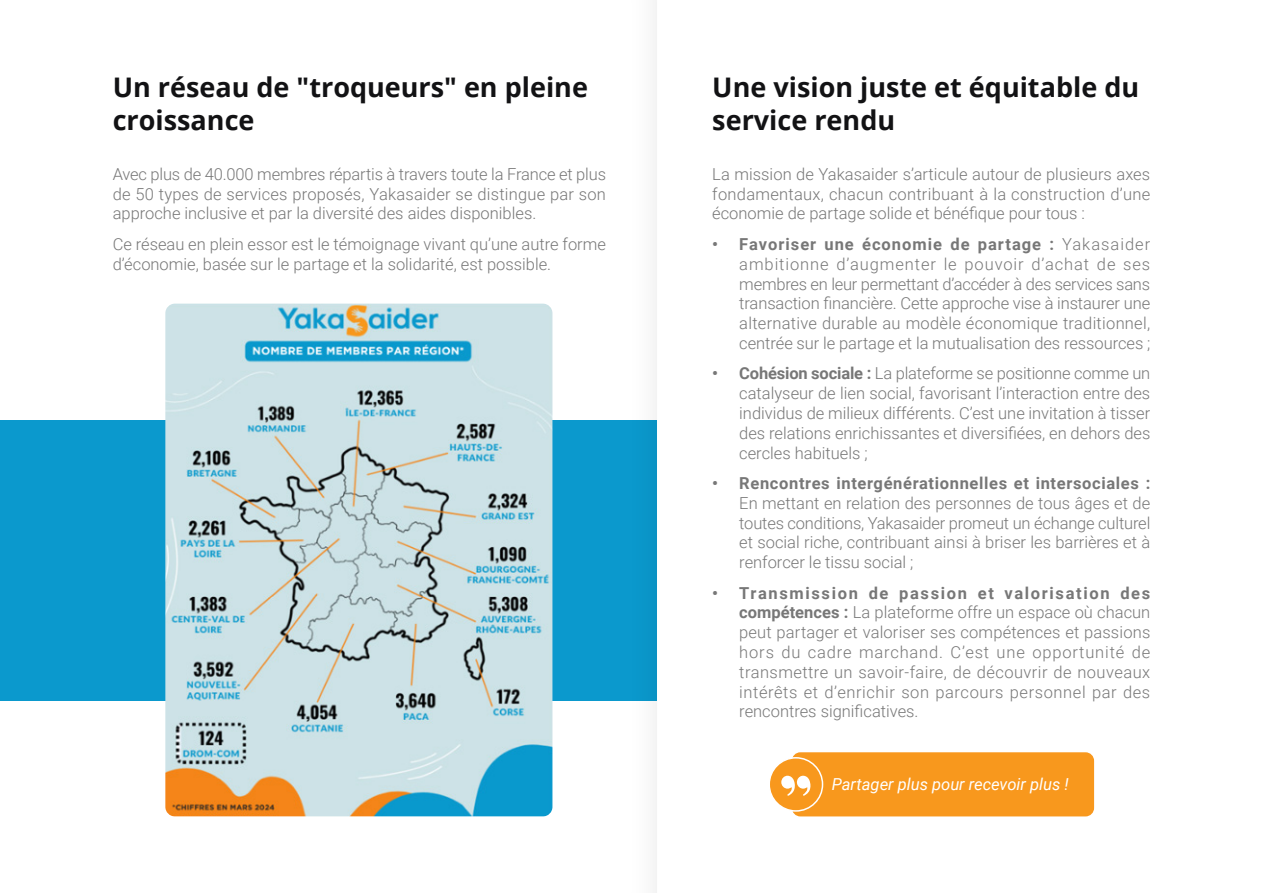
<style>
.page{position:relative;width:1263px;height:893px;background:#fff}
.page>*{position:absolute;margin:0;border:0;box-sizing:border-box;transform-origin:0 0}
.Pages_-_Titre_1{font:700 27px/32.4px "Open Sans";color:#121214}
.Pages_-_Paragraphe{font:300 16.5px/19.8px "Roboto";color:#777;text-align:justify}
.Pages_-_Paragraphe-2{font:italic 16.5px "Roboto";color:#fff}
.s1{font-weight:700}
</style>
<div class="page">
<div style="left:0;top:420px;width:991px;height:280px;background:#0b99cd"></div>
<div style="left:623px;top:0;width:640px;height:893px;background:#000;opacity:.1"></div>
<svg style="left:657px;top:0;width:606px;height:893px"></svg>
<img style="left:165px;top:304px;width:387px;height:512px">
<div style="left:792px;top:752px;width:302px;height:64px;background:#f8981d;border-radius:9px"></div>
<div style="left:769px;top:758px;width:53px;height:53px;background:#f8981d;border-radius:50%"></div>
<div style="left:768px;top:757px;width:55px;height:55px;border:2px solid #fff;border-radius:50%"></div>
<svg style="left:781px;top:776px;width:30px;height:20px"></svg>
<p class="Pages_-_Titre_1" style="left:113px;top:71px;width:477px">Un réseau de "troqueurs" en pleine croissance</p>
<p class="Pages_-_Paragraphe" style="left:113px;top:163px;width:495px">Avec plus de 40.000 membres répartis à travers toute la France et plus de 50 types de services proposés, Yakasaider se distingue par son approche inclusive et par la diversité des aides disponibles.</p>
<p class="Pages_-_Paragraphe" style="left:113px;top:234px;width:495px">Ce réseau en plein essor est le témoignage vivant qu’une autre forme d’économie, basée sur le partage et la solidarité, est possible.</p>
<p class="Pages_-_Titre_1" style="left:712px;top:71px;width:428px">Une vision juste et équitable du service rendu</p>
<p class="Pages_-_Paragraphe" style="left:712px;top:163px;width:439px">La mission de Yakasaider s’articule autour de plusieurs axes fondamentaux, chacun contribuant à la construction d’une économie de partage solide et bénéfique pour tous :</p>
<p class="Pages_-_Paragraphe" style="left:739px;top:234px;width:413px;text-indent:-27px"><span class="s1">• Favoriser une économie de partage :</span> Yakasaider ambitionne d’augmenter le pouvoir d’achat de ses membres en leur permettant d’accéder à des services sans transaction financière. Cette approche vise à instaurer une alternative durable au modèle économique traditionnel, centrée sur le partage et la mutualisation des ressources ;</p>
<p class="Pages_-_Paragraphe" style="left:739px;top:363px;width:413px;text-indent:-27px"><span class="s1">• Cohésion sociale :</span> La plateforme se positionne comme un catalyseur de lien social, favorisant l’interaction entre des individus de milieux différents. C’est une invitation à tisser des relations enrichissantes et diversifiées, en dehors des cercles habituels ;</p>
<p class="Pages_-_Paragraphe" style="left:739px;top:473px;width:413px;text-indent:-27px"><span class="s1">• Rencontres intergénérationnelles et intersociales :<br></span>En mettant en relation des personnes de tous âges et de toutes conditions, Yakasaider promeut un échange culturel et social riche, contribuant ainsi à briser les barrières et à renforcer le tissu social ;</p>
<p class="Pages_-_Paragraphe" style="left:739px;top:582px;width:413px;text-indent:-27px"><span class="s1">• Transmission de passion et valorisation des compétences :</span> La plateforme offre un espace où chacun peut partager et valoriser ses compétences et passions hors du cadre marchand. C’est une opportunité de transmettre un savoir-faire, de découvrir de nouveaux intérêts et d’enrichir son parcours personnel par des rencontres significatives.</p>
<p class="Pages_-_Paragraphe-2" style="left:832px;top:773px;width:238px">Partager plus pour recevoir plus !</p>
</div>
